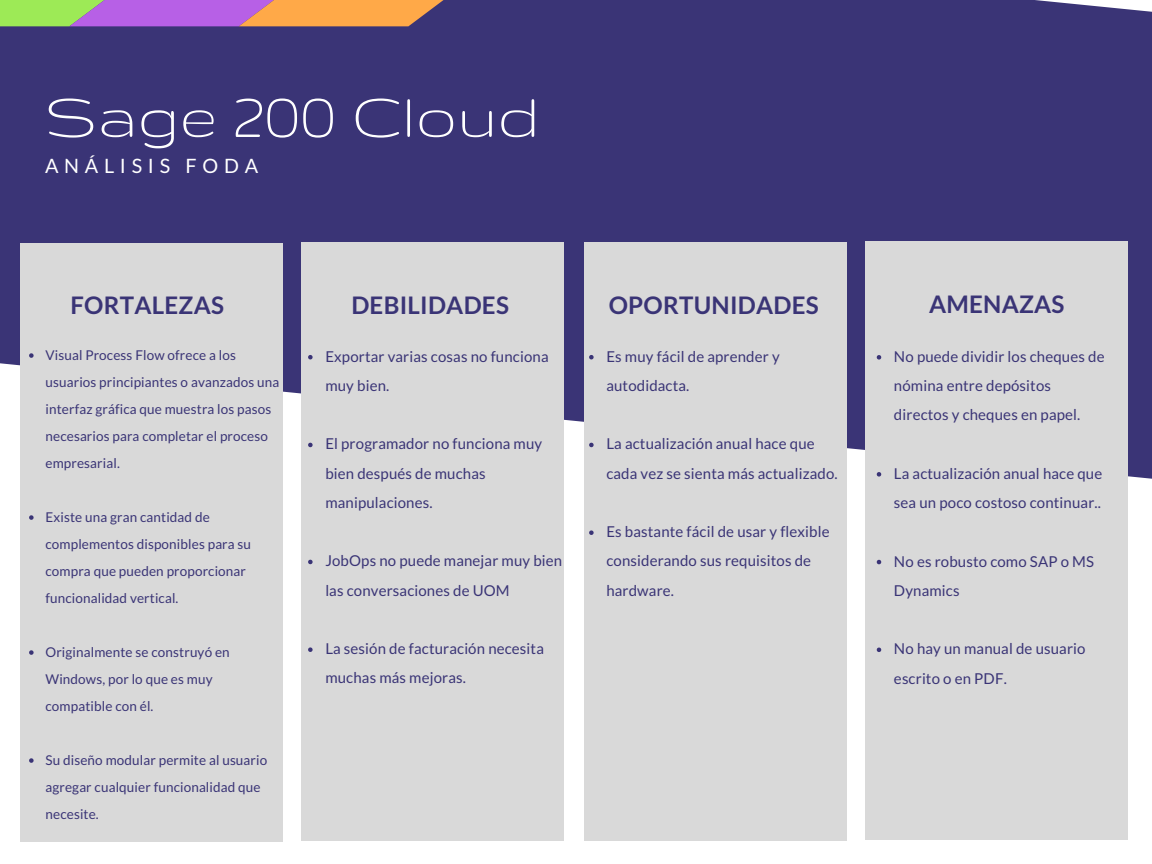
<style>
.page{position:relative;width:1152px;height:864px;background:#fff}
.page>*{position:absolute;margin:0;border:0;box-sizing:border-box;transform-origin:0 0}
.t1{font:69.3px "Gruppo";color:#fff}
.t2{font:700 24.15px "Lato";letter-spacing:.01em;color:#3a3476}
.t3{font:19.8px "Lato";letter-spacing:.29em;color:#fff}
.t4{font:15px/29.2px "Lato";letter-spacing:.01em;color:#3a3476}
.t5{font:13.5px/27px "Lato";letter-spacing:.01em;color:#3a3476}
</style>
<div class="page">
<div style="left:0;top:0;width:1152px;height:481px;background:#3a3476"></div>
<svg style="left:0;top:0;width:446px;height:26px;background:#c79488"></svg>
<div style="left:865px;top:242px;width:263px;height:598px;background:#d9d9d9"></div>
<div style="left:20px;top:243px;width:262px;height:598px;background:#d9d9d9"></div>
<svg style="left:29px;top:353px;width:5px;height:5px"></svg>
<svg style="left:29px;top:515px;width:5px;height:5px"></svg>
<svg style="left:29px;top:650px;width:5px;height:5px"></svg>
<svg style="left:29px;top:758px;width:5px;height:5px"></svg>
<div style="left:302px;top:242px;width:262px;height:599px;background:#d9d9d9"></div>
<svg style="left:308px;top:355px;width:5px;height:4px"></svg>
<svg style="left:308px;top:443px;width:5px;height:4px"></svg>
<svg style="left:308px;top:560px;width:5px;height:4px"></svg>
<svg style="left:308px;top:647px;width:5px;height:5px"></svg>
<div style="left:584px;top:242px;width:262px;height:599px;background:#d9d9d9"></div>
<svg style="left:589px;top:355px;width:5px;height:4px"></svg>
<svg style="left:589px;top:443px;width:5px;height:4px"></svg>
<svg style="left:589px;top:530px;width:5px;height:5px"></svg>
<svg style="left:877px;top:355px;width:4px;height:5px"></svg>
<svg style="left:877px;top:472px;width:4px;height:5px"></svg>
<svg style="left:877px;top:560px;width:4px;height:4px"></svg>
<svg style="left:877px;top:648px;width:4px;height:4px"></svg>
<h1 class="t1" style="left:45px;top:81px;width:496px">Sage 200 Cloud</h1>
<h3 class="t3" style="left:45px;top:154px;width:215px">ANÁLISIS FODA</h3>
<h2 class="t2" style="left:70px;top:290px;width:155px">FORTALEZAS</h2>
<p class="t5" style="left:46px;top:341px;width:235px">Visual Process Flow ofrece a los usuarios principiantes o avanzados una interfaz gráfica que muestra los pasos necesarios para completar el proceso empresarial.</p>
<p class="t5" style="left:46px;top:503px;width:207px">Existe una gran cantidad de complementos disponibles para su compra que pueden proporcionar funcionalidad vertical.</p>
<p class="t5" style="left:46px;top:638px;width:186px">Originalmente se construyó en<br>Windows, por lo que es muy compatible con él.</p>
<p class="t5" style="left:46px;top:746px;width:223px">Su diseño modular permite al usuario agregar cualquier funcionalidad que necesite.</p>
<h2 class="t2" style="left:351px;top:290px;width:159px">DEBILIDADES</h2>
<p class="t4" style="left:325px;top:341px;width:225px">Exportar varias cosas no funciona muy bien.</p>
<p class="t4" style="left:325px;top:429px;width:218px">El programador no funciona muy bien después de muchas manipulaciones.</p>
<p class="t4" style="left:325px;top:546px;width:238px">JobOps no puede manejar muy bien las conversaciones de UOM</p>
<p class="t4" style="left:325px;top:634px;width:220px">La sesión de facturación necesita muchas más mejoras.</p>
<h2 class="t2" style="left:609px;top:290px;width:212px">OPORTUNIDADES</h2>
<p class="t4" style="left:606px;top:341px;width:175px">Es muy fácil de aprender y autodidacta.</p>
<p class="t4" style="left:606px;top:429px;width:233px">La actualización anual hace que cada vez se sienta más actualizado.</p>
<p class="t4" style="left:606px;top:517px;width:225px">Es bastante fácil de usar y flexible considerando sus requisitos de hardware.</p>
<h2 class="t2" style="left:929px;top:289px;width:137px">AMENAZAS</h2>
<p class="t4" style="left:894px;top:341px;width:212px">No puede dividir los cheques de nómina entre depósitos directos y cheques en papel.</p>
<p class="t4" style="left:894px;top:458px;width:210px">La actualización anual hace que sea un poco costoso continuar..</p>
<p class="t4" style="left:894px;top:546px;width:202px">No es robusto como SAP o MS<br>Dynamics</p>
<p class="t4" style="left:894px;top:634px;width:193px">No hay un manual de usuario escrito o en PDF.</p>
</div>
